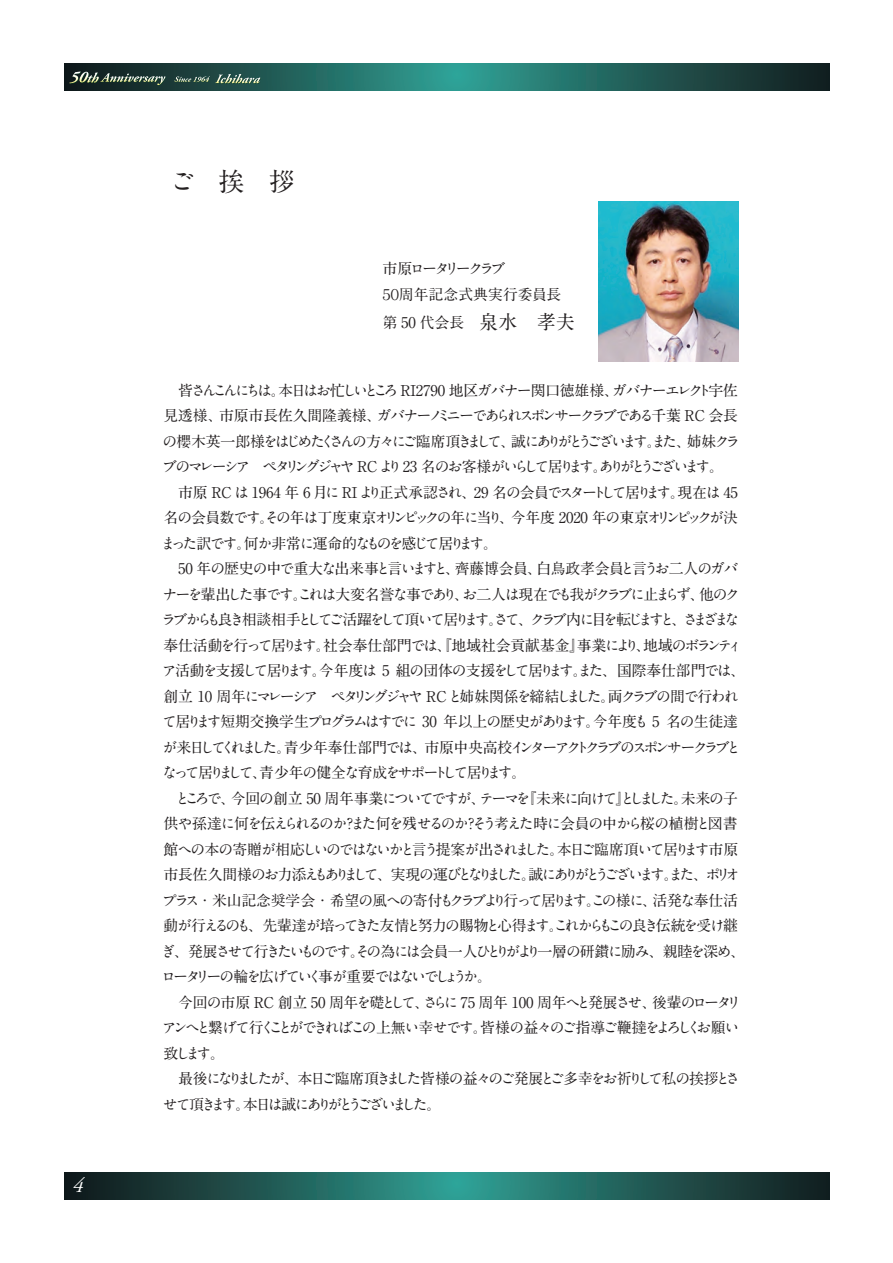
<style>
.page{position:relative;width:893px;height:1263px;background:#fff}
.page>*{position:absolute;margin:0;border:0;box-sizing:border-box;transform-origin:0 0}
.t1{font:700 25.5px "A1 Mincho Std";color:#231f20}
.t2{font:italic 21.3px "Adobe Garamond Pro";color:#fff}
.t3{font:700 14.85px/25.5px "A1 Mincho Std";letter-spacing:-.135em;color:#231f20}
.t4{font:700 14.85px/25.5px "A1 Mincho Std";letter-spacing:-.035em;color:#231f20}
.s1{font-size:19.2px}
</style>
<div class="page">
<svg style="left:64px;top:64px;width:766px;height:27px;background:#215f59"></svg>
<svg style="left:64px;top:1172px;width:766px;height:27px;background:#205a55"></svg>
<svg style="left:69px;top:72px;width:97px;height:14px"></svg>
<svg style="left:174px;top:74px;width:87px;height:10px"></svg>
<img style="left:598px;top:201px;width:140px;height:161px">
<p class="t2" style="left:73px;top:1172px;width:12px">4</p>
<p class="t1" style="left:170px;top:160px;width:127px">ご　挨　拶</p>
<p class="t4" style="left:379px;top:254px;width:184px">市原ロータリークラブ<br>５０周年記念式典実行委員長</p>
<p class="t3" style="left:383px;top:307px;width:194px">第 50 代会長　<span class="s1">泉水　孝夫</span></p>
<p class="t3" style="left:161px;top:375px;width:586px">　皆さんこんにちは。本日はお忙しいところ RI2790 地区ガバナー関口徳雄様、ガバナーエレクト宇佐見透様、市原市長佐久間隆義様、ガバナーノミニーであられスポンサークラブである千葉 RC 会長の櫻木英一郎様をはじめたくさんの方々にご臨席頂きまして、誠にありがとうございます。また、姉妹クラブのマレーシア　ペタリングジャヤ RC より 23 名のお客様がいらして居ります。ありがとうございます。<br>　市原 RC は 1964 年 6 月に RIより正式承認され、29 名の会員でスタートして居ります。現在は 45名の会員数です。その年は丁度東京オリンピックの年に当り、今年度 2020 年の東京オリンピックが決まった訳です。何か非常に運命的なものを感じて居ります。<br>　50 年の歴史の中で重大な出来事と言いますと、齊藤博会員、白鳥政孝会員と言うお二人のガバナーを輩出した事です。これは大変名誉な事であり、お二人は現在でも我がクラブに止まらず、他のクラブからも良き相談相手としてご活躍をして頂いて居ります。さて、クラブ内に目を転じますと、さまざまな奉仕活動を行って居ります。社会奉仕部門では、『地域社会貢献基金』事業により、地域のボランティア活動を支援して居ります。今年度は 5 組の団体の支援をして居ります。また、国際奉仕部門では、創立 10 周年にマレーシア　ペタリングジャヤ RC と姉妹関係を締結しました。両クラブの間で行われて居ります短期交換学生プログラムはすでに 30 年以上の歴史があります。今年度も 5 名の生徒達が来日してくれました。青少年奉仕部門では、市原中央高校インターアクトクラブのスポンサークラブとなって居りまして、青少年の健全な育成をサポートして居ります。<br>　ところで、今回の創立 50 周年事業についてですが、テーマを『未来に向けて』としました。未来の子供や孫達に何を伝えられるのか？また何を残せるのか？そう考えた時に会員の中から桜の植樹と図書館への本の寄贈が相応しいのではないかと言う提案が出されました。本日ご臨席頂いて居ります市原市長佐久間様のお力添えもありまして、実現の運びとなりました。誠にありがとうございます。また、ポリオプラス・米山記念奨学会・希望の風への寄付もクラブより行って居ります。この様に、活発な奉仕活動が行えるのも、先輩達が培ってきた友情と努力の賜物と心得ます。これからもこの良き伝統を受け継ぎ、発展させて行きたいものです。その為には会員一人ひとりがより一層の研鑚に励み、親睦を深め、ロータリーの輪を広げていく事が重要ではないでしょうか。<br>　今回の市原 RC 創立 50 周年を礎として、さらに 75 周年 100 周年へと発展させ、後輩のロータリアンへと繋げて行くことができればこの上無い幸せです。皆様の益々のご指導ご鞭撻をよろしくお願い致します。<br>　最後になりましたが、本日ご臨席頂きました皆様の益々のご発展とご多幸をお祈りして私の挨拶とさせて頂きます。本日は誠にありがとうございました。</p>
</div>
